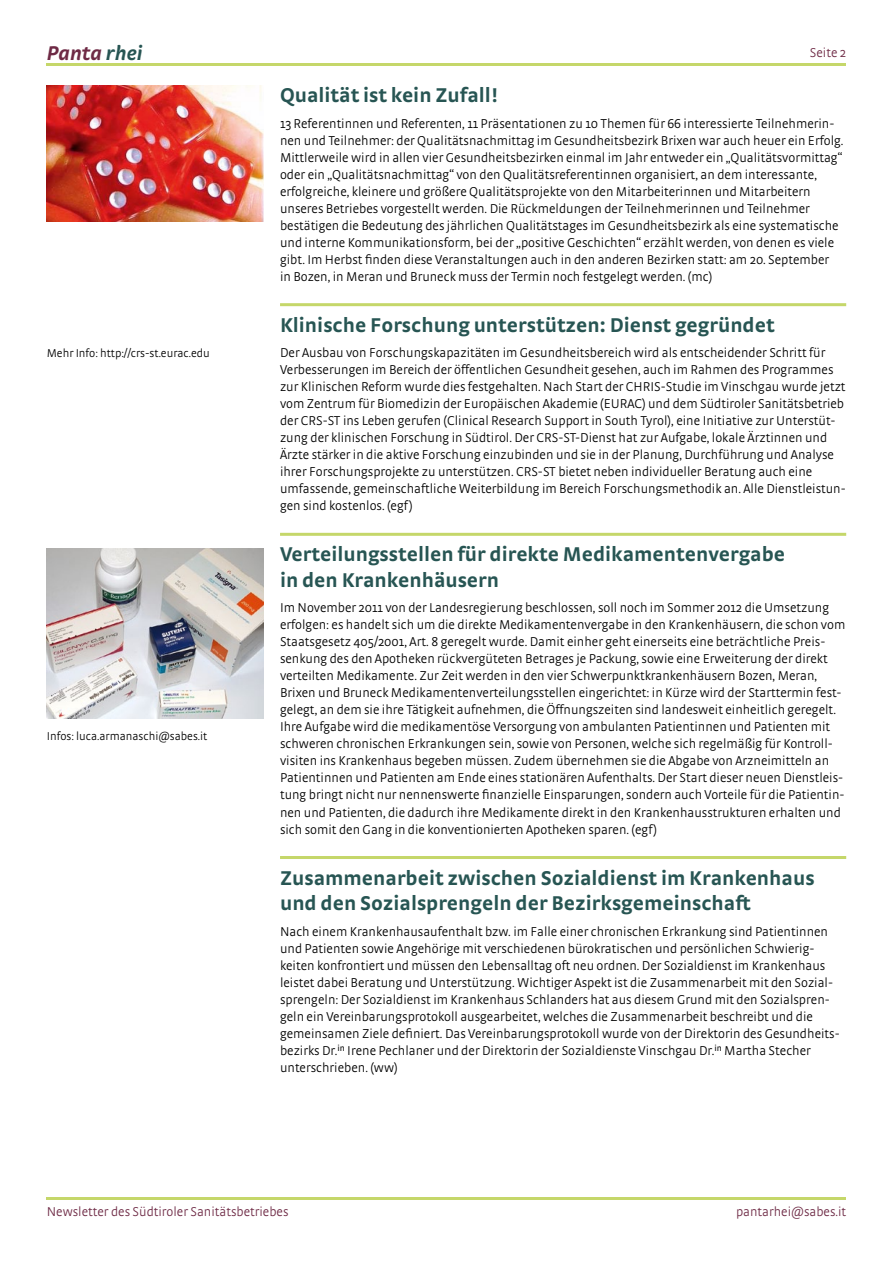
<style>
.page{position:relative;width:893px;height:1263px;background:#fff}
.page>*{position:absolute;margin:0;border:0;box-sizing:border-box;transform-origin:0 0}
.t1{font:700 21px/25.5px "Strada OT";color:#275553}
.t2{font:italic 700 21px "Strada OT";color:#6e2a45}
.t3{font:300 13.5px/17px "Strada OT";color:#000}
.t4{font:300 13.5px "Strada OT";color:#6e2a45}
.t5{font:300 12px "Strada OT";color:#000}
.s1{color:#275553}
</style>
<div class="page">
<img style="left:47px;top:549px;width:216px;height:170px">
<img style="left:47px;top:85px;width:216px;height:136px">
<hr style="left:47px;top:1197px;width:799px;height:2px;background:#c5d76a">
<hr style="left:47px;top:64px;width:799px;height:2px;background:#c5d76a">
<hr style="left:280px;top:303px;width:566px;height:3px;background:#c5d76a">
<hr style="left:280px;top:533px;width:566px;height:3px;background:#c5d76a">
<hr style="left:280px;top:856px;width:566px;height:3px;background:#c5d76a">
<h1 class="t2" style="left:47px;top:40px;width:97px">Panta <span class="s1">rhei</span></h1>
<p class="t4" style="left:810px;top:45px;width:38px">Seite 2</p>
<h1 class="t1" style="left:280px;top:82px;width:219px">Qualität ist kein Zufall!</h1>
<p class="t3" style="left:280px;top:115px;width:565px">13 Referentinnen und Referenten, 11 Präsentationen zu 10 Themen für 66 interessierte Teilnehmerin&shy;nen und Teilnehmer: der Qualitätsnachmittag im Gesundheitsbezirk Brixen war auch heuer ein Erfolg.<br>Mittlerweile wird in allen vier Gesundheitsbezirken einmal im Jahr entweder ein „Qualitätsvormittag“ oder ein „Qualitätsnachmittag“ von den Qualitätsreferentinnen organisiert, an dem interessante, erfolgreiche, kleinere und größere Qualitätsprojekte von den Mitarbeiterinnen und Mitarbeitern unseres Betriebes vorgestellt werden. Die Rückmeldungen der Teilnehmerinnen und Teilnehmer bestätigen die Bedeutung des jährlichen Qualitätstages im Gesundheitsbezirk als eine systematische und interne Kommunikationsform, bei der „positive Geschichten“ erzählt werden, von denen es viele gibt. Im Herbst finden diese Veranstaltungen auch in den anderen Bezirken statt: am 20. September<br>in Bozen, in Meran und Bruneck muss der Termin noch festgelegt werden. (mc)</p>
<h1 class="t1" style="left:280px;top:312px;width:496px">Klinische Forschung unterstützen: Dienst gegründet</h1>
<p class="t3" style="left:280px;top:344px;width:567px">Der Ausbau von Forschungskapazitäten im Gesundheitsbereich wird als entscheidender Schritt für Verbesserungen im Bereich der öffentlichen Gesundheit gesehen, auch im Rahmen des Programmes zur Klinischen Reform wurde dies festgehalten. Nach Start der CHRIS-Studie im Vinschgau wurde jetzt vom Zentrum für Biomedizin der Europäischen Akademie (EURAC) und dem Südtiroler Sanitätsbetrieb der CRS-ST ins Leben gerufen (Clinical Research Support in South Tyrol), eine Initiative zur Unterstüt&shy;zung der klinischen Forschung in Südtirol. Der CRS-ST-Dienst hat zur Aufgabe, lokale Ärztinnen und Ärzte stärker in die aktive Forschung einzubinden und sie in der Planung, Durchführung und Analyse ihrer Forschungsprojekte zu unterstützen. CRS-ST bietet neben individueller Beratung auch eine umfassende, gemeinschaftliche Weiterbildung im Bereich Forschungsmethodik an. Alle Dienstleistun&shy;gen sind kostenlos. (egf)</p>
<h1 class="t1" style="left:280px;top:541px;width:507px">Verteilungsstellen für direkte Medikamentenvergabe in den Krankenhäusern</h1>
<p class="t3" style="left:280px;top:599px;width:567px">Im November 2011 von der Landesregierung beschlossen, soll noch im Sommer 2012 die Umsetzung erfolgen: es handelt sich um die direkte Medikamentenvergabe in den Krankenhäusern, die schon vom Staatsgesetz 405/2001, Art. 8 geregelt wurde. Damit einher geht einerseits eine beträchtliche Preis&shy;senkung des den Apotheken rückvergüteten Betrages je Packung, sowie eine Erweiterung der direkt verteilten Medikamente. Zur Zeit werden in den vier Schwerpunktkrankenhäusern Bozen, Meran, Brixen und Bruneck Medikamentenverteilungsstellen eingerichtet: in Kürze wird der Starttermin fest&shy;gelegt, an dem sie ihre Tätigkeit aufnehmen, die Öffnungszeiten sind landesweit einheitlich geregelt.<br>Ihre Aufgabe wird die medikamentöse Versorgung von ambulanten Patientinnen und Patienten mit schweren chronischen Erkrankungen sein, sowie von Personen, welche sich regelmäßig für Kontroll&shy;visiten ins Krankenhaus begeben müssen. Zudem übernehmen sie die Abgabe von Arzneimitteln an Patientinnen und Patienten am Ende eines stationären Aufenthalts. Der Start dieser neuen Dienstleis&shy;tung bringt nicht nur nennenswerte finanzielle Einsparungen, sondern auch Vorteile für die Patientin&shy;nen und Patienten, die dadurch ihre Medikamente direkt in den Krankenhausstrukturen erhalten und sich somit den Gang in die konventionierten Apotheken sparen. (egf)</p>
<h1 class="t1" style="left:280px;top:864px;width:536px">Zusammenarbeit zwischen Sozialdienst im Krankenhaus und den Sozialsprengeln der Bezirksgemeinschaft</h1>
<p class="t3" style="left:280px;top:923px;width:561px">Nach einem Krankenhausaufenthalt bzw. im Falle einer chronischen Erkrankung sind Patientinnen und Patienten sowie Angehörige mit verschiedenen bürokratischen und persönlichen Schwierig&shy;keiten konfrontiert und müssen den Lebensalltag oft neu ordnen. Der Sozialdienst im Krankenhaus leistet dabei Beratung und Unterstützung. Wichtiger Aspekt ist die Zusammenarbeit mit den Sozial&shy;sprengeln: Der Sozialdienst im Krankenhaus Schlanders hat aus diesem Grund mit den Sozialspren&shy;geln ein Vereinbarungsprotokoll ausgearbeitet, welches die Zusammenarbeit beschreibt und die gemeinsamen Ziele definiert. Das Vereinbarungsprotokoll wurde von der Direktorin des Gesundheits&shy;bezirks Dr.<sup>in</sup> Irene Pechlaner und der Direktorin der Sozialdienste Vinschgau Dr.<sup>in</sup> Martha Stecher unterschrieben. (ww)</p>
<p class="t5" style="left:47px;top:346px;width:165px">Mehr Info: http://crs-st.eurac.edu</p>
<p class="t5" style="left:47px;top:729px;width:162px">Infos: luca.armanaschi@sabes.it</p>
<p class="t4" style="left:47px;top:1204px;width:243px">Newsletter des Südtiroler Sanitätsbetriebes</p>
<p class="t4" style="left:736px;top:1204px;width:112px">pantarhei@sabes.it</p>
</div>
